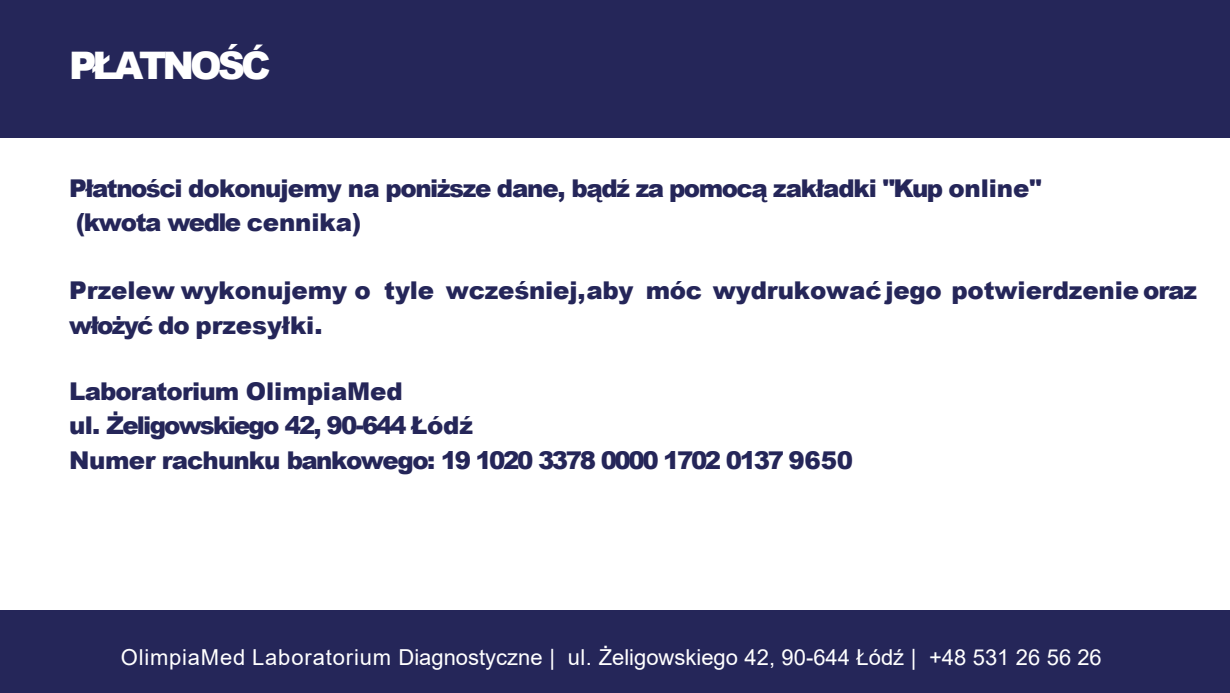
<style>
.page{position:relative;width:1230px;height:693px;background:#252659}
.page>*{position:absolute;margin:0;border:0;box-sizing:border-box;transform-origin:0 0}
.t1{font:900 38px "Arial";letter-spacing:-.11em;color:#fff}
.t2{font:900 24.5px/34.4px "Arial";letter-spacing:-.06em;color:#252659}
.t3{font:900 24.5px/34.4px "Arial";letter-spacing:-.005em;color:#252659}
.t4{font:900 24.5px/34.4px "Arial";letter-spacing:-.04em;color:#252659}
.t5{font:22px "Arial";color:#fff}
</style>
<div class="page">
<div style="left:0;top:139px;width:1230px;height:471px;background:#fff"></div>
<h2 class="t1" style="left:69px;top:38px;width:203px">PŁATNOŚĆ</h2>
<p class="t4" style="left:69px;top:170px;width:974px">Płatności dokonujemy na poniższe dane, bądź za pomocą zakładki "Kup online" (kwota wedle cennika)</p>
<p class="t3" style="left:69px;top:273px;width:1129px">Przelew wykonujemy o tyle wcześniej,aby móc wydrukowaćjego potwierdzenie oraz włożyć do przesyłki.</p>
<p class="t2" style="left:69px;top:373px;width:785px">Laboratorium OlimpiaMed<br>ul. Żeligowskiego 42, 90-644 Łódź<br>Numer rachunku bankowego: 19 1020 3378 0000 1702 0137 9650</p>
<p class="t5" style="left:121px;top:643px;width:982px">OlimpiaMed Laboratorium Diagnostyczne | ul. Żeligowskiego 42, 90-644 Łódź | +48 531 26 56 26</p>
</div>
